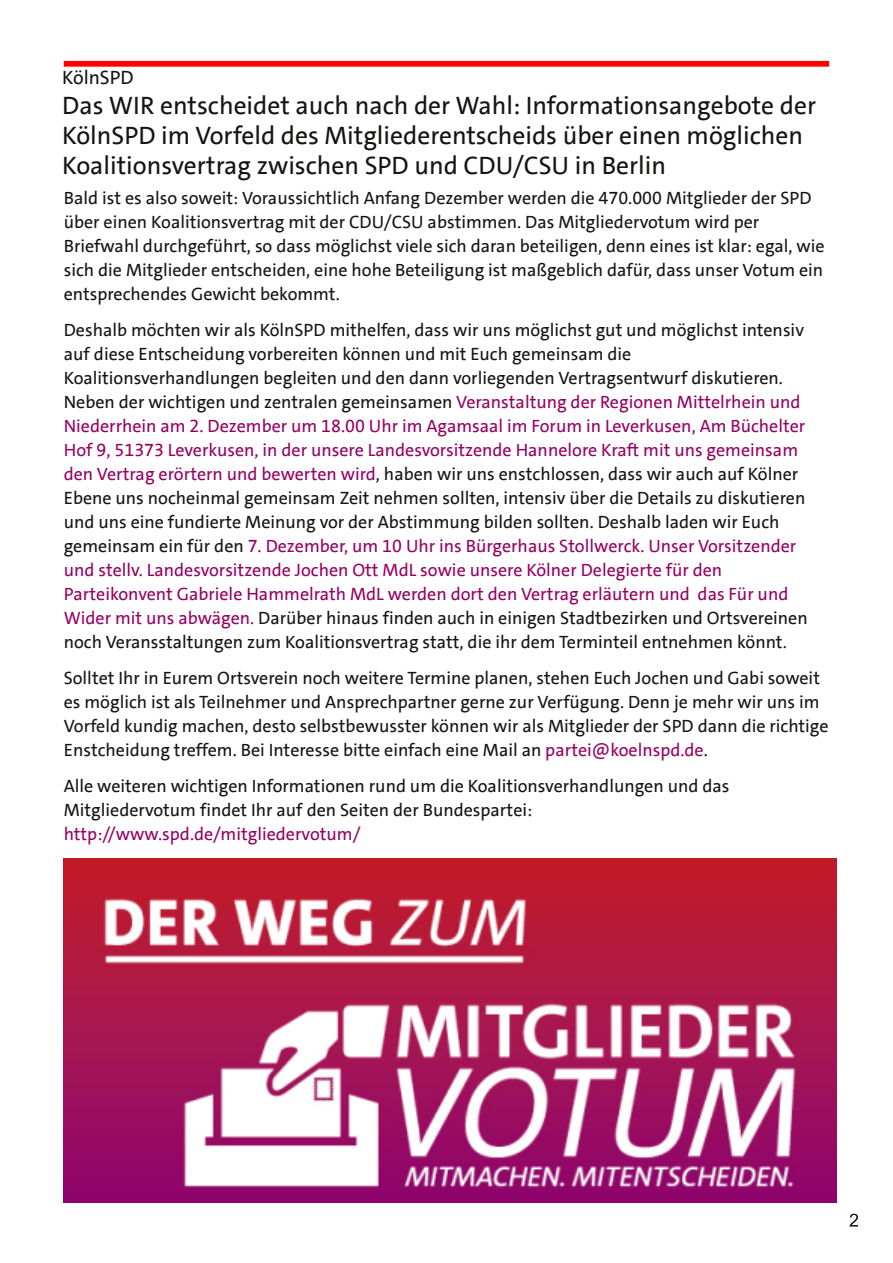
<style>
.page{position:relative;width:893px;height:1263px;background:#fff}
.page>*{position:absolute;margin:0;border:0;box-sizing:border-box;transform-origin:0 0}
.t1{font:25.5px/30px "SPD The Sans";color:#161413}
.t2{font:19.5px "SPD The Sans";color:#161413}
.t3{font:18px/24px "SPD The Sans";color:#161413}
.t4{font:18px "SPD The Sans";color:#960064}
.s1{color:#960064}
</style>
<div class="page">
<svg style="left:849px;top:1213px;width:9px;height:13px"></svg>
<div style="left:64px;top:61px;width:765px;height:6px;background:#f00"></div>
<img style="left:64px;top:859px;width:772px;height:343px">
<p class="t2" style="left:62px;top:65px;width:73px">KölnSPD</p>
<h1 class="t1" style="left:62px;top:90px;width:755px">Das WIR entscheidet auch nach der Wahl: Informationsangebote der<br>KölnSPD im Vorfeld des Mitgliederentscheids über einen möglichen<br>Koalitionsvertrag zwischen SPD und CDU/CSU in Berlin</h1>
<p class="t3" style="left:64px;top:186px;width:762px">Bald ist es also soweit: Voraussichtlich Anfang Dezember werden die 470.000 Mitglieder der SPD über einen Koalitionsvertrag mit der CDU/CSU abstimmen. Das Mitgliedervotum wird per Briefwahl durchgeführt, so dass möglichst viele sich daran beteiligen, denn eines ist klar: egal, wie sich die Mitglieder entscheiden, eine hohe Beteiligung ist maßgeblich dafür, dass unser Votum ein entsprechendes Gewicht bekommt.</p>
<p class="t3" style="left:64px;top:318px;width:745px">Deshalb möchten wir als KölnSPD mithelfen, dass wir uns möglichst gut und möglichst intensiv auf diese Entscheidung vorbereiten können und mit Euch gemeinsam die Koalitionsverhandlungen begleiten und den dann vorliegenden Vertragsentwurf diskutieren.<br>Neben der wichtigen und zentralen gemeinsamen <span class="s1">Veranstaltung der Regionen Mittelrhein und Niederrhein am 2. Dezember um 18.00 Uhr im Agamsaal im Forum in Leverkusen, Am Büchelter Hof 9, 51373 Leverkusen, in der unsere Landesvorsitzende Hannelore Kraft mit uns gemeinsam den Vertrag erörtern und bewerten wird</span>, haben wir uns enstchlossen, dass wir auch auf Kölner Ebene uns nocheinmal gemeinsam Zeit nehmen sollten, intensiv über die Details zu diskutieren und uns eine fundierte Meinung vor der Abstimmung bilden sollten. Deshalb laden wir Euch gemeinsam ein für den <span class="s1">7. Dezember, um 10 Uhr ins Bürgerhaus Stollwerck. Unser Vorsitzender und stellv. Landesvorsitzende Jochen Ott MdL sowie unsere Kölner Delegierte für den Parteikonvent Gabriele Hammelrath MdL werden dort den Vertrag erläutern und das Für und Wider mit uns abwägen.</span> Darüber hinaus finden auch in einigen Stadtbezirken und Ortsvereinen noch Veransstaltungen zum Koalitionsvertrag statt, die ihr dem Terminteil entnehmen könnt.</p>
<p class="t3" style="left:64px;top:666px;width:766px">Solltet Ihr in Eurem Ortsverein noch weitere Termine planen, stehen Euch Jochen und Gabi soweit es möglich ist als Teilnehmer und Ansprechpartner gerne zur Verfügung. Denn je mehr wir uns im Vorfeld kundig machen, desto selbstbewusster können wir als Mitglieder der SPD dann die richtige Enstcheidung treffem. Bei Interesse bitte einfach eine Mail an <span class="s1">partei@koelnspd.de</span>.</p>
<p class="t3" style="left:64px;top:774px;width:667px">Alle weiteren wichtigen Informationen rund um die Koalitionsverhandlungen und das<br>Mitgliedervotum findet Ihr auf den Seiten der Bundespartei:</p>
<p class="t4" style="left:64px;top:822px;width:298px">http://www.spd.de/mitgliedervotum/</p>
</div>
